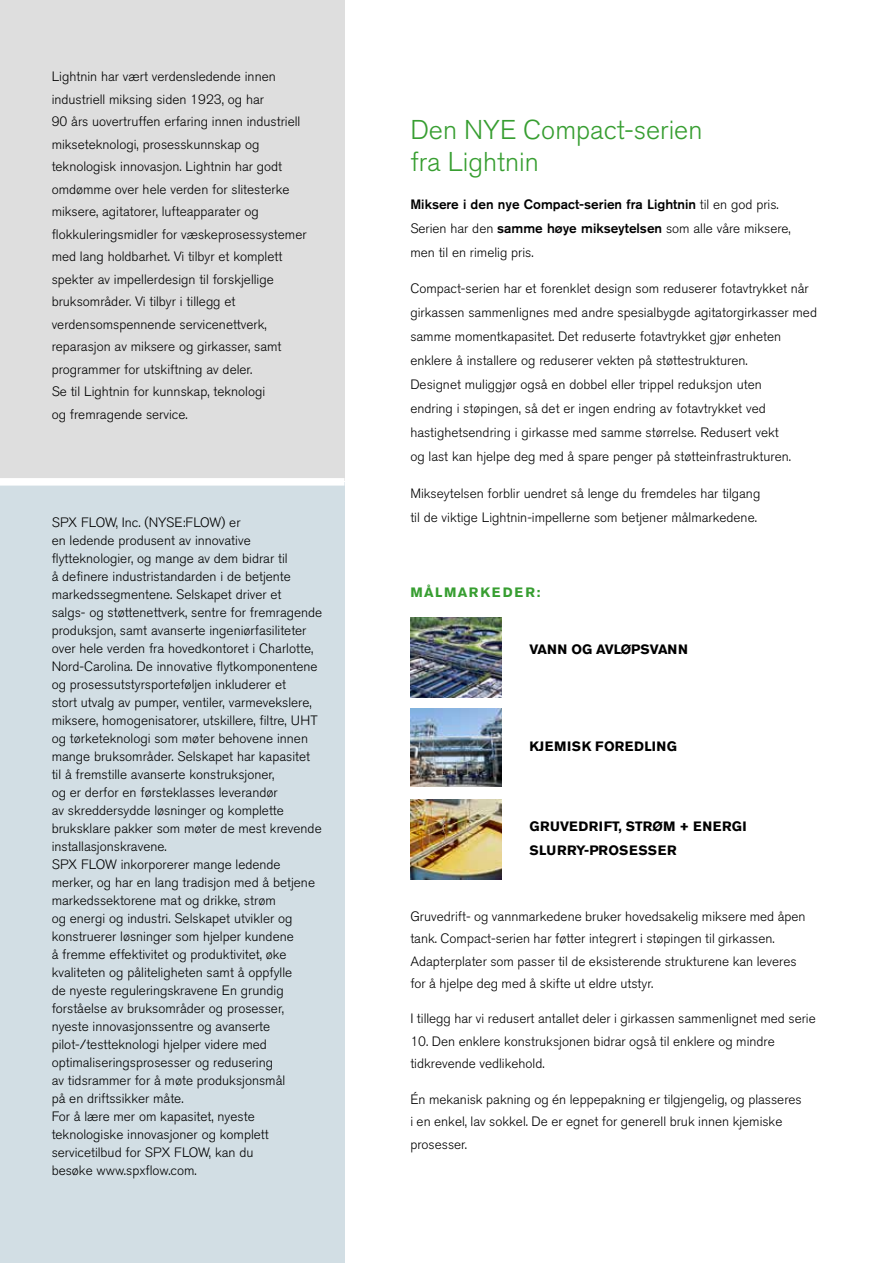
<style>
.page{position:relative;width:893px;height:1263px;background:#fff}
.page>*{position:absolute;margin:0;border:0;box-sizing:border-box;transform-origin:0 0}
.t1{font:300 27px/31.2px "Akzidenz Grotesk BE";color:#379e31}
.t2{font:300 13.5px/18px "Akzidenz Grotesk BE";color:#000}
.t3{font:700 13.5px/24px "Akzidenz Grotesk BE";letter-spacing:.04em;color:#000}
.t4{font:700 13.5px "Akzidenz Grotesk BE";color:#000}
.t5{font:700 13.5px "Akzidenz Grotesk BE";letter-spacing:.12em;color:#379e31}
.s1{font-weight:500}
</style>
<div class="page">
<div style="left:0;top:483px;width:344px;height:780px;background:#d2dee4"></div>
<div style="left:0;top:0;width:344px;height:480px;background:#dedede"></div>
<div style="left:0;top:478px;width:344px;height:8px;background:#fff"></div>
<img style="left:410px;top:617px;width:92px;height:80px">
<img style="left:410px;top:708px;width:92px;height:78px">
<img style="left:410px;top:799px;width:92px;height:80px">
<p class="t2" style="left:52px;top:66px;width:256px;line-height:22.5px">Lightnin har vært verdensledende innen industriell miksing siden 1923, og har<br>90 års uovertruffen erfaring innen industriell mikseteknologi, prosesskunnskap og teknologisk innovasjon. Lightnin har godt omdømme over hele verden for slitesterke miksere, agitatorer, lufteapparater og flokkuleringsmidler for væskeprosessystemer med lang holdbarhet. Vi tilbyr et komplett spekter av impellerdesign til forskjellige bruksområder. Vi tilbyr i tillegg et verdensomspennende servicenettverk, reparasjon av miksere og girkasser, samt programmer for utskiftning av deler.<br>Se til Lightnin for kunnskap, teknologi<br>og fremragende service.</p>
<p class="t2" style="left:52px;top:514px;width:272px">SPX FLOW, Inc. (NYSE:FLOW) er<br>en ledende produsent av innovative flytteknologier, og mange av dem bidrar til<br>å definere industristandarden i de betjente markedssegmentene. Selskapet driver et<br>salgs- og støttenettverk, sentre for fremragende produksjon, samt avanserte ingeniørfasiliteter over hele verden fra hovedkontoret i Charlotte, Nord-Carolina. De innovative flytkomponentene og prosessutstyrsporteføljen inkluderer et<br>stort utvalg av pumper, ventiler, varmevekslere, miksere, homogenisatorer, utskillere, filtre, UHT og tørketeknologi som møter behovene innen mange bruksområder. Selskapet har kapasitet til å fremstille avanserte konstruksjoner,<br>og er derfor en førsteklasses leverandør<br>av skreddersydde løsninger og komplette bruksklare pakker som møter de mest krevende installasjonskravene.<br>SPX FLOW inkorporerer mange ledende merker, og har en lang tradisjon med å betjene markedssektorene mat og drikke, strøm<br>og energi og industri. Selskapet utvikler og konstruerer løsninger som hjelper kundene<br>å fremme effektivitet og produktivitet, øke kvaliteten og påliteligheten samt å oppfylle<br>de nyeste reguleringskravene En grundig forståelse av bruksområder og prosesser, nyeste innovasjonssentre og avanserte pilot-/testteknologi hjelper videre med optimaliseringsprosesser og redusering<br>av tidsrammer for å møte produksjonsmål<br>på en driftssikker måte.<br>For å lære mer om kapasitet, nyeste teknologiske innovasjoner og komplett servicetilbud for SPX FLOW, kan du<br>besøke www.spxflow.com.</p>
<h1 class="t1" style="left:410px;top:115px;width:294px">Den NYE Compact-serien fra Lightnin</h1>
<p class="t2" style="left:410px;top:192px;width:382px;line-height:24px"><span class="s1">Miksere i den nye Compact-serien fra Lightnin</span> til en god pris.<br>Serien har den <span class="s1">samme høye mikseytelsen</span> som alle våre miksere, men til en rimelig pris.</p>
<p class="t2" style="left:410px;top:277px;width:408px;line-height:24px">Compact-serien har et forenklet design som reduserer fotavtrykket når girkassen sammenlignes med andre spesialbygde agitatorgirkasser med samme momentkapasitet. Det reduserte fotavtrykket gjør enheten enklere å installere og reduserer vekten på støttestrukturen.<br>Designet muliggjør også en dobbel eller trippel reduksjon uten<br>endring i støpingen, så det er ingen endring av fotavtrykket ved hastighetsendring i girkasse med samme størrelse. Redusert vekt<br>og last kan hjelpe deg med å spare penger på støtteinfrastrukturen.</p>
<p class="t2" style="left:410px;top:482px;width:351px;line-height:24px">Mikseytelsen forblir uendret så lenge du fremdeles har tilgang til de viktige Lightnin-impellerne som betjener målmarkedene.</p>
<p class="t5" style="left:410px;top:585px;width:131px">MÅLMARKEDER:</p>
<p class="t4" style="left:529px;top:641px;width:160px">VANN OG AVLØPSVANN</p>
<p class="t3" style="left:529px;top:735px;width:149px">KJEMISK FOREDLING</p>
<p class="t3" style="left:529px;top:814px;width:219px">GRUVEDRIFT, STRØM + ENERGI<br>SLURRY-PROSESSER</p>
<p class="t2" style="left:410px;top:905px;width:397px;line-height:22.5px">Gruvedrift- og vannmarkedene bruker hovedsakelig miksere med åpen tank. Compact-serien har føtter integrert i støpingen til girkassen.<br>Adapterplater som passer til de eksisterende strukturene kan leveres for å hjelpe deg med å skifte ut eldre utstyr.</p>
<p class="t2" style="left:410px;top:1010px;width:407px">I tillegg har vi redusert antallet deler i girkassen sammenlignet med serie</p>
<p class="t2" style="left:410px;top:1030px;width:366px;line-height:22.5px">10. Den enklere konstruksjonen bidrar også til enklere og mindre tidkrevende vedlikehold.</p>
<p class="t2" style="left:410px;top:1088px;width:393px;line-height:22.5px">Én mekanisk pakning og én leppepakning er tilgjengelig, og plasseres i en enkel, lav sokkel. De er egnet for generell bruk innen kjemiske prosesser.</p>
</div>
